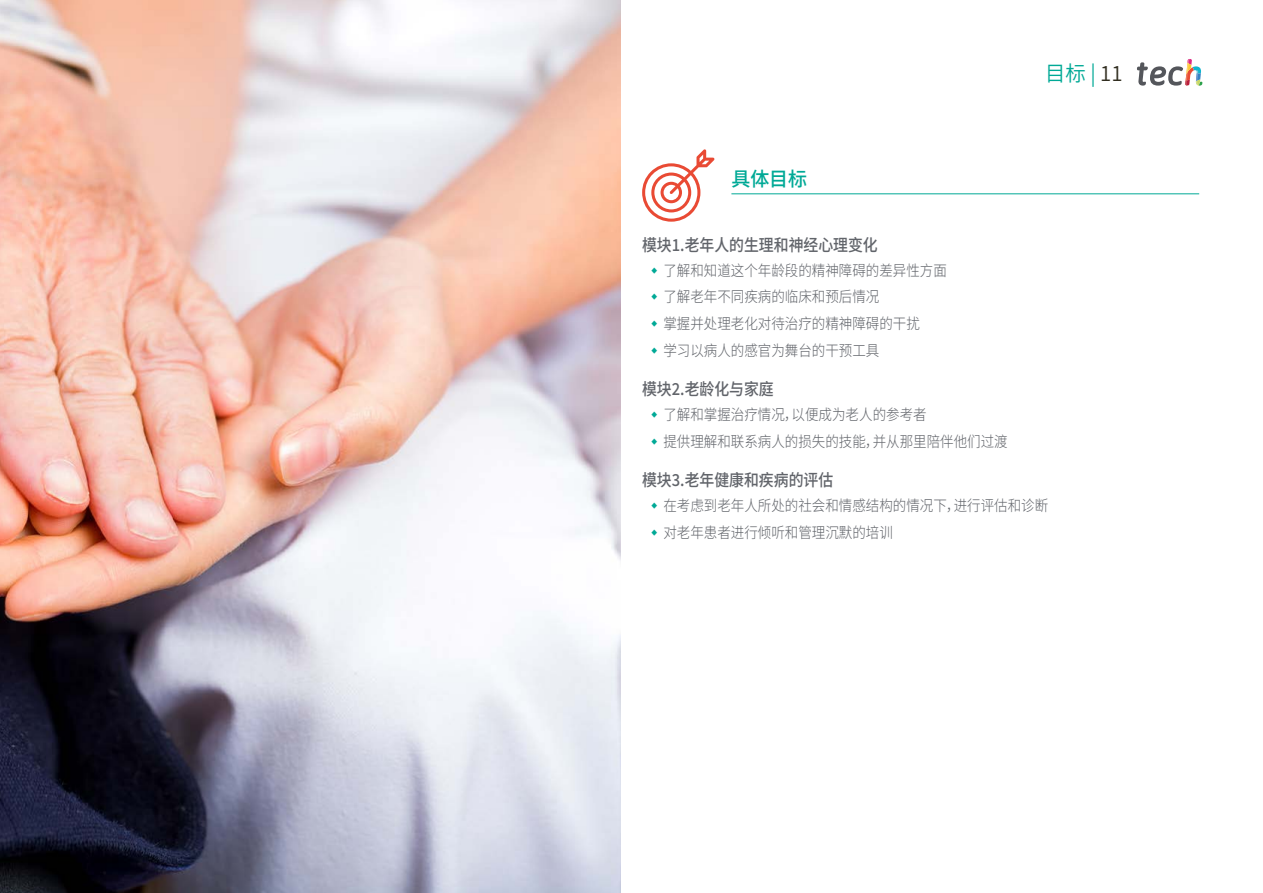
<style>
.page{position:relative;width:1263px;height:893px;background:#fff}
.page>*{position:absolute;margin:0;border:0;box-sizing:border-box;transform-origin:0 0}
.t1{font:21px "Source Han Sans CN";color:#00a996}
.t2{font:500 19.5px "Source Han Sans CN";color:#00a996}
.t3{font:500 16.5px "Source Han Sans CN";color:#61646a;scale:.9 1}
.t4{font:300 15px/26.7px "Source Han Sans CN";color:#61646a;scale:.9 1}
.s1{color:#312e20}
</style>
<div class="page">
<hr style="left:731px;top:193px;width:468px;height:1px;background:#00a996">
<svg style="left:642px;top:149px;width:72px;height:73px"></svg>
<img style="left:0;top:0;width:621px;height:893px">
<svg style="left:1137px;top:59px;width:65px;height:27px"></svg>
<h2 class="t2" style="left:731px;top:168px;width:77px">具体目标</h2>
<h1 class="t1" style="left:1045px;top:61px;width:79px">目标 | <span class="s1">11</span></h1>
<p class="t3" style="left:642px;top:236px;width:263px">模块1.老年人的生理和神经心理变化</p>
<p class="t4" style="left:663px;top:257px;width:316px">了解和知道这个年龄段的精神障碍的差异性方面了解老年不同疾病的临床和预后情况<br>掌握并处理老化对待治疗的精神障碍的干扰<br>学习以病人的感官为舞台的干预工具</p>
<p class="t3" style="left:642px;top:380px;width:148px">模块2.老龄化与家庭</p>
<p class="t4" style="left:663px;top:402px;width:384px">了解和掌握治疗情况，以便成为老人的参考者<br>提供理解和联系病人的损失的技能，并从那里陪伴他们过渡</p>
<p class="t3" style="left:642px;top:471px;width:214px">模块3.老年健康和疾病的评估</p>
<p class="t4" style="left:663px;top:492px;width:429px">在考虑到老年人所处的社会和情感结构的情况下，进行评估和诊断对老年患者进行倾听和管理沉默的培训</p>
</div>
